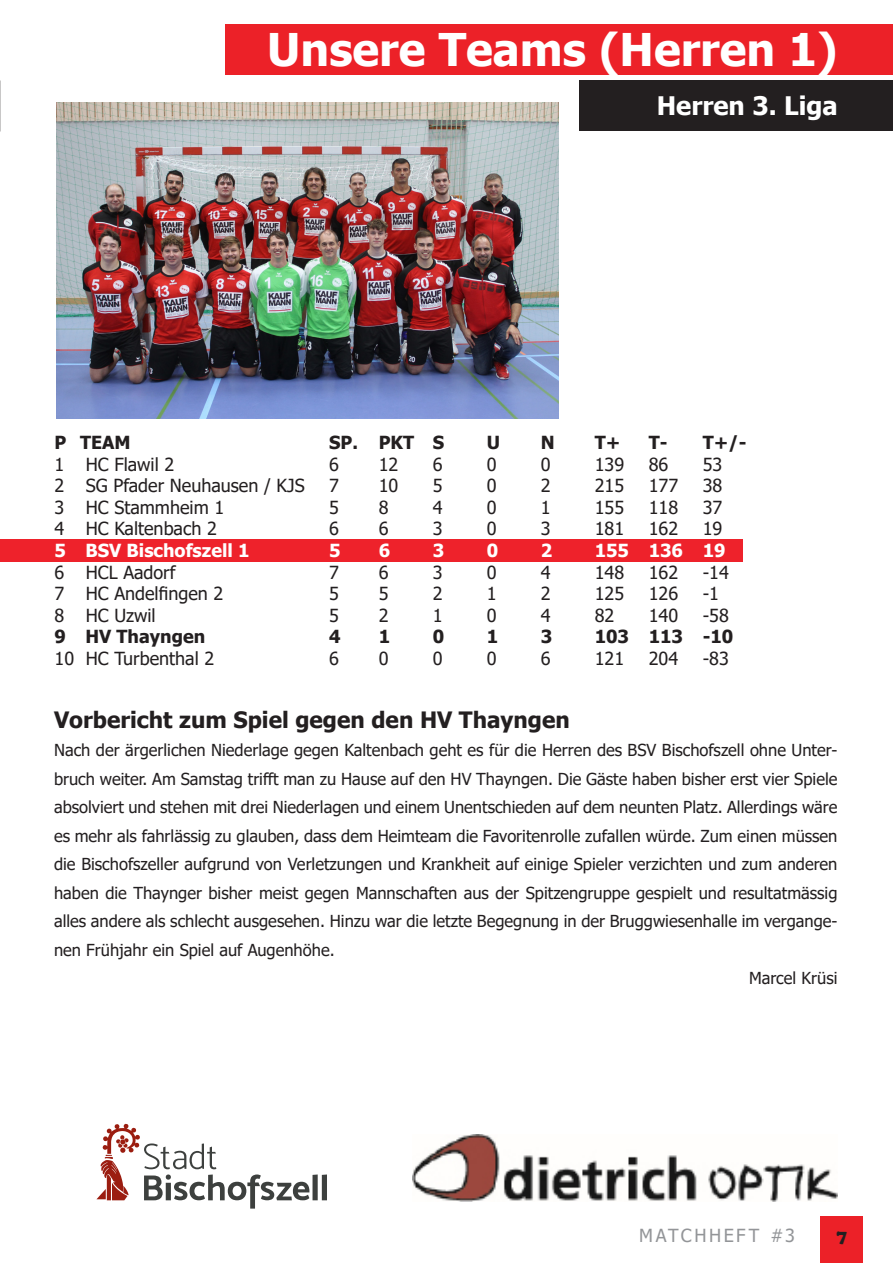
<style>
.page{position:relative;width:893px;height:1263px;background:#fff}
.page>*{position:absolute;margin:0;border:0;box-sizing:border-box;transform-origin:0 0}
.t1{font:700 45px "Tahoma";color:#fff}
.t2{font:700 25.5px "Tahoma";color:#fff}
.Bericht_Titel{font:700 22.5px "Tahoma";color:#231f20}
.Tabelle{font:18px "Tahoma";color:#231f20}
.Tabelle-2{font:700 18px "Tahoma";color:#231f20}
.TabelleBSV{font:700 18px "Tahoma";color:#fff}
.t3{font:18px "Tahoma";letter-spacing:.14em;color:#939598}
.t4{font:900 18px "Cooper";color:#231f20}
.Vorbericht{font:16.5px/28.5px "Tahoma";color:#231f20;text-align:justify}
</style>
<div class="page">
<div style="left:821px;top:1216px;width:42px;height:47px;background:#ec2128"></div>
<div style="left:225px;top:25px;width:668px;height:50px;background:#ec2128"></div>
<div style="left:0;top:539px;width:743px;height:22px;background:#ee222b"></div>
<div style="left:580px;top:81px;width:313px;height:50px;background:#231f20"></div>
<svg style="left:96px;top:1124px;width:231px;height:84px"></svg>
<img style="left:412px;top:1135px;width:425px;height:66px">
<img style="left:56px;top:102px;width:502px;height:317px">
<p class="t1" style="left:267px;top:18px;width:572px">Unsere Teams (Herren 1)</p>
<p class="t2" style="left:657px;top:88px;width:182px">Herren 3. Liga</p>
<p class="Tabelle-2" style="left:55px;top:430px;width:77px">P TEAM</p>
<p class="Tabelle-2" style="left:329px;top:430px;width:116px">SP. PKT S</p>
<p class="Tabelle-2" style="left:487px;top:430px;width:15px">U</p>
<p class="Tabelle-2" style="left:541px;top:430px;width:15px">N</p>
<p class="Tabelle-2" style="left:595px;top:430px;width:27px">T+</p>
<p class="Tabelle-2" style="left:649px;top:430px;width:20px">T-</p>
<p class="Tabelle-2" style="left:703px;top:430px;width:45px">T+/-</p>
<p class="Tabelle" style="left:55px;top:452px;width:121px">1 HC Flawil 2</p>
<p class="Tabelle" style="left:329px;top:452px;width:11px">6</p>
<p class="Tabelle" style="left:379px;top:452px;width:21px">12</p>
<p class="Tabelle" style="left:433px;top:452px;width:11px">6</p>
<p class="Tabelle" style="left:487px;top:452px;width:11px">0</p>
<p class="Tabelle" style="left:541px;top:452px;width:11px">0</p>
<p class="Tabelle" style="left:595px;top:452px;width:31px">139</p>
<p class="Tabelle" style="left:649px;top:452px;width:21px">86</p>
<p class="Tabelle" style="left:703px;top:452px;width:21px">53</p>
<p class="Tabelle" style="left:55px;top:473px;width:252px">2 SG Pfader Neuhausen / KJS</p>
<p class="Tabelle" style="left:329px;top:473px;width:11px">7</p>
<p class="Tabelle" style="left:379px;top:473px;width:21px">10</p>
<p class="Tabelle" style="left:433px;top:473px;width:11px">5</p>
<p class="Tabelle" style="left:487px;top:473px;width:11px">0</p>
<p class="Tabelle" style="left:541px;top:473px;width:11px">2</p>
<p class="Tabelle" style="left:595px;top:473px;width:31px">215</p>
<p class="Tabelle" style="left:649px;top:473px;width:31px">177</p>
<p class="Tabelle" style="left:703px;top:473px;width:21px">38</p>
<p class="Tabelle" style="left:55px;top:495px;width:171px">3 HC Stammheim 1</p>
<p class="Tabelle" style="left:329px;top:495px;width:11px">5</p>
<p class="Tabelle" style="left:379px;top:495px;width:11px">8</p>
<p class="Tabelle" style="left:433px;top:495px;width:11px">4</p>
<p class="Tabelle" style="left:487px;top:495px;width:11px">0</p>
<p class="Tabelle" style="left:541px;top:495px;width:11px">1</p>
<p class="Tabelle" style="left:595px;top:495px;width:31px">155</p>
<p class="Tabelle" style="left:649px;top:495px;width:31px">118</p>
<p class="Tabelle" style="left:703px;top:495px;width:21px">37</p>
<p class="Tabelle" style="left:55px;top:517px;width:164px">4 HC Kaltenbach 2</p>
<p class="Tabelle" style="left:329px;top:517px;width:11px">6</p>
<p class="Tabelle" style="left:379px;top:517px;width:11px">6</p>
<p class="Tabelle" style="left:433px;top:517px;width:11px">3</p>
<p class="Tabelle" style="left:487px;top:517px;width:11px">0</p>
<p class="Tabelle" style="left:541px;top:517px;width:11px">3</p>
<p class="Tabelle" style="left:595px;top:517px;width:31px">181</p>
<p class="Tabelle" style="left:649px;top:517px;width:31px">162</p>
<p class="Tabelle" style="left:703px;top:517px;width:21px">19</p>
<p class="TabelleBSV" style="left:55px;top:538px;width:197px">5 BSV Bischofszell 1</p>
<p class="TabelleBSV" style="left:329px;top:538px;width:13px">5</p>
<p class="TabelleBSV" style="left:379px;top:538px;width:13px">6</p>
<p class="TabelleBSV" style="left:433px;top:538px;width:13px">3</p>
<p class="TabelleBSV" style="left:487px;top:538px;width:13px">0</p>
<p class="TabelleBSV" style="left:541px;top:538px;width:13px">2</p>
<p class="TabelleBSV" style="left:595px;top:538px;width:132px">155 136 19</p>
<p class="Tabelle" style="left:55px;top:560px;width:122px">6 HCL Aadorf</p>
<p class="Tabelle" style="left:329px;top:560px;width:11px">7</p>
<p class="Tabelle" style="left:379px;top:560px;width:11px">6</p>
<p class="Tabelle" style="left:433px;top:560px;width:11px">3</p>
<p class="Tabelle" style="left:487px;top:560px;width:11px">0</p>
<p class="Tabelle" style="left:541px;top:560px;width:11px">4</p>
<p class="Tabelle" style="left:595px;top:560px;width:31px">148</p>
<p class="Tabelle" style="left:649px;top:560px;width:31px">162</p>
<p class="Tabelle" style="left:703px;top:560px;width:28px">-14</p>
<p class="Tabelle" style="left:55px;top:581px;width:170px">7 HC Andelfingen 2</p>
<p class="Tabelle" style="left:329px;top:581px;width:11px">5</p>
<p class="Tabelle" style="left:379px;top:581px;width:11px">5</p>
<p class="Tabelle" style="left:433px;top:581px;width:11px">2</p>
<p class="Tabelle" style="left:487px;top:581px;width:11px">1</p>
<p class="Tabelle" style="left:541px;top:581px;width:11px">2</p>
<p class="Tabelle" style="left:595px;top:581px;width:31px">125</p>
<p class="Tabelle" style="left:649px;top:581px;width:31px">126</p>
<p class="Tabelle" style="left:703px;top:581px;width:18px">-1</p>
<p class="Tabelle" style="left:55px;top:603px;width:103px">8 HC Uzwil</p>
<p class="Tabelle" style="left:329px;top:603px;width:11px">5</p>
<p class="Tabelle" style="left:379px;top:603px;width:11px">2</p>
<p class="Tabelle" style="left:433px;top:603px;width:11px">1</p>
<p class="Tabelle" style="left:487px;top:603px;width:11px">0</p>
<p class="Tabelle" style="left:541px;top:603px;width:11px">4</p>
<p class="Tabelle" style="left:595px;top:603px;width:21px">82</p>
<p class="Tabelle" style="left:649px;top:603px;width:31px">140</p>
<p class="Tabelle" style="left:703px;top:603px;width:28px">-58</p>
<p class="Tabelle-2" style="left:55px;top:624px;width:152px">9 HV Thayngen</p>
<p class="Tabelle-2" style="left:329px;top:624px;width:13px">4</p>
<p class="Tabelle-2" style="left:379px;top:624px;width:13px">1</p>
<p class="Tabelle-2" style="left:433px;top:624px;width:13px">0</p>
<p class="Tabelle-2" style="left:487px;top:624px;width:13px">1</p>
<p class="Tabelle-2" style="left:541px;top:624px;width:13px">3</p>
<p class="Tabelle-2" style="left:595px;top:624px;width:140px">103 113 -10</p>
<p class="Tabelle" style="left:55px;top:646px;width:161px">10 HC Turbenthal 2</p>
<p class="Tabelle" style="left:329px;top:646px;width:11px">6</p>
<p class="Tabelle" style="left:379px;top:646px;width:11px">0</p>
<p class="Tabelle" style="left:433px;top:646px;width:11px">0</p>
<p class="Tabelle" style="left:487px;top:646px;width:11px">0</p>
<p class="Tabelle" style="left:541px;top:646px;width:11px">6</p>
<p class="Tabelle" style="left:595px;top:646px;width:31px">121</p>
<p class="Tabelle" style="left:649px;top:646px;width:31px">204</p>
<p class="Tabelle" style="left:703px;top:646px;width:28px">-83</p>
<p class="Bericht_Titel" style="left:54px;top:704px;width:517px">Vorbericht zum Spiel gegen den HV Thayngen</p>
<p class="Vorbericht" style="left:54px;top:737px;width:785px">Nach der ärgerlichen Niederlage gegen Kaltenbach geht es für die Herren des BSV Bischofszell ohne Unter&shy;bruch weiter. Am Samstag trifft man zu Hause auf den HV Thayngen. Die Gäste haben bisher erst vier Spiele absolviert und stehen mit drei Niederlagen und einem Unentschieden auf dem neunten Platz. Allerdings wäre es mehr als fahrlässig zu glauben, dass dem Heimteam die Favoritenrolle zufallen würde. Zum einen müssen die Bischofszeller aufgrund von Verletzungen und Krankheit auf einige Spieler verzichten und zum anderen haben die Thaynger bisher meist gegen Mannschaften aus der Spitzengruppe gespielt und resultatmässig alles andere als schlecht ausgesehen. Hinzu war die letzte Begegnung in der Bruggwiesenhalle im vergange&shy;nen Frühjahr ein Spiel auf Augenhöhe.</p>
<p class="Vorbericht" style="left:749px;top:965px;width:90px">Marcel Krüsi</p>
<p class="t3" style="left:639px;top:1223px;width:157px">MATCHHEFT #3</p>
<p class="t4" style="left:836px;top:1225px;width:12px">7</p>
</div>
